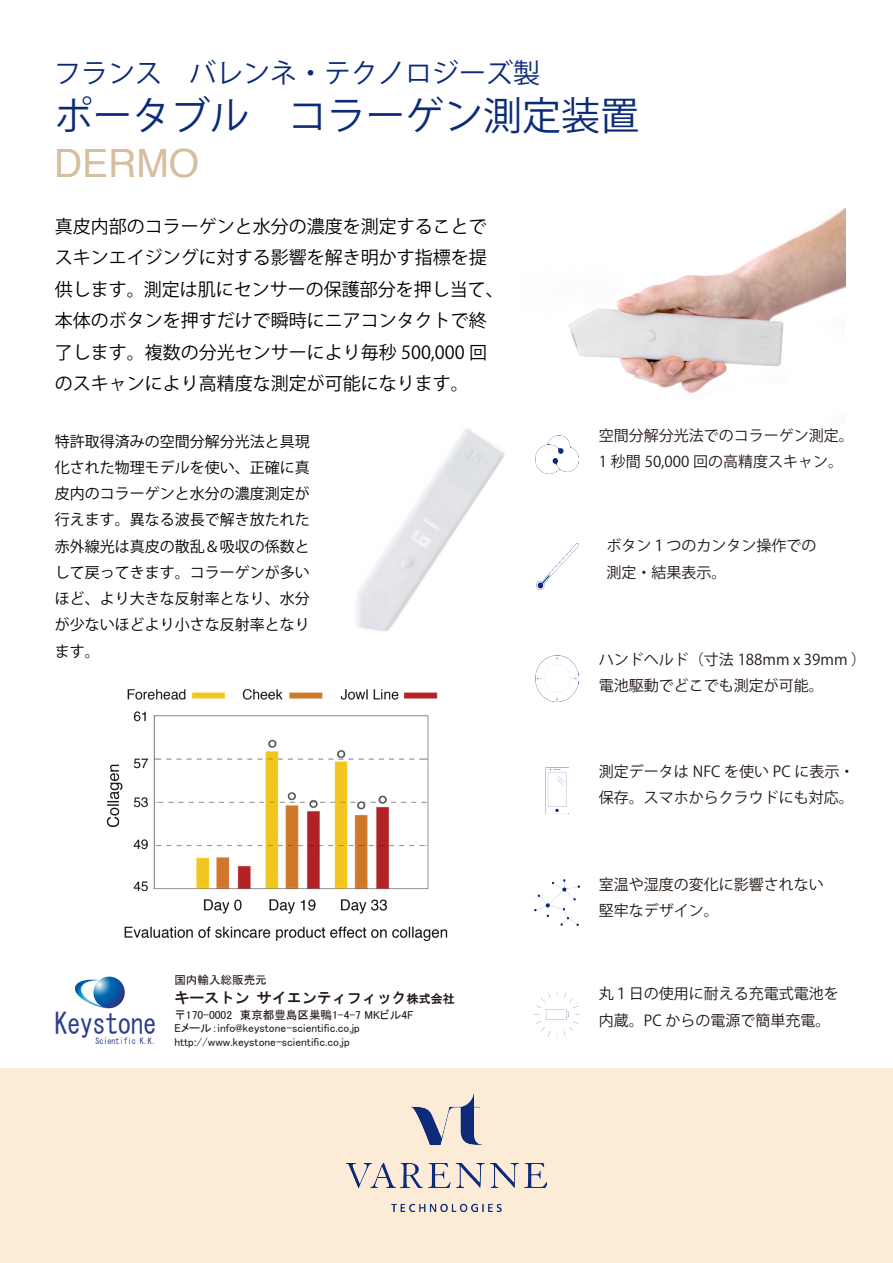
<style>
.page{position:relative;width:893px;height:1263px;background:#fff}
.page>*{position:absolute;margin:0;border:0;box-sizing:border-box;transform-origin:0 0}
.t1{font:39px "Koz Go Pr 6 N";color:#0b2b78}
.t2{font:39px "Helvetica";color:#d6bea1}
.t3{font:28.95px "MS Gothic";color:#2b3c8b;scale:.87 1}
.t4{font:27px "Koz Go Pr 6 N";color:#0b2b78}
.t5{font:18px/31.5px "Koz Go Pr 6 N";color:#000}
.t6{font:15px/26.2px "Koz Go Pr 6 N";color:#231815}
.t7{font:15px/26.2px "Koz Go Pr 6 N";color:#000;text-align:justify}
.t8{font:15px "HG Gothic E";color:#231815}
.t9{font:11.55px/13.8px "MS P Gothic";color:#231815}
.t10{font:8.4px "MS Gothic";color:#2b3c8b;scale:.96 1}
.s1{font-size:12px}
</style>
<div class="page">
<div style="left:0;top:1068px;width:893px;height:195px;background:#fbebd7"></div>
<img style="left:346px;top:1094px;width:201px;height:118px">
<img style="left:356px;top:429px;width:149px;height:203px">
<img style="left:535px;top:435px;width:44px;height:39px">
<img style="left:536px;top:544px;width:43px;height:45px">
<img style="left:535px;top:656px;width:43px;height:45px">
<img style="left:546px;top:767px;width:23px;height:45px">
<img style="left:535px;top:879px;width:45px;height:46px">
<img style="left:535px;top:991px;width:45px;height:46px">
<img style="left:106px;top:688px;width:342px;height:254px">
<img style="left:569px;top:209px;width:276px;height:184px">
<svg style="left:75px;top:977px;width:50px;height:32px"></svg>
<h3 class="t4" style="left:54px;top:58px;width:487px">フランス　バレンネ・テクノロジーズ製</h3>
<h1 class="t1" style="left:54px;top:94px;width:586px">ポータブル　コラーゲン測定装置</h1>
<h1 class="t2" style="left:54px;top:133px;width:147px">DERMO</h1>
<p class="t5" style="left:55px;top:211px;width:451px">真皮内部のコラーゲンと水分の濃度を測定することでスキンエイジングに対する影響を解き明かす指標を提供します。測定は肌にセンサーの保護部分を押し当て、本体のボタンを押すだけで瞬時にニアコンタクトで終了します。複数の分光センサーにより毎秒 500,000 回のスキャンにより高精度な測定が可能になります。</p>
<p class="t7" style="left:55px;top:428px;width:256px">特許取得済みの空間分解分光法と具現化された物理モデルを使い、正確に真皮内のコラーゲンと水分の濃度測定が行えます。異なる波長で解き放たれた赤外線光は真皮の散乱＆吸収の係数として戻ってきます。コラーゲンが多いほど、より大きな反射率となり、水分が少ないほどより小さな反射率となります。</p>
<h2 class="t3" style="left:55px;top:1009px;width:118px">Keystone</h2>
<p class="t10" style="left:95px;top:1037px;width:65px">Scientific K.K.</p>
<p class="t9" style="left:174px;top:973px;width:94px">国内輸入総販売元</p>
<p class="t8" style="left:174px;top:990px;width:282px">キーストン サイエンティフィック<span class="s1">株式会社</span></p>
<p class="t9" style="left:174px;top:1007px;width:241px">〒170-0002　東京都豊島区巣鴨1-4-7 MKビル4F<br>Eメール：info@keystone-scientific.co.jp http://www.keystone-scientific.co.jp</p>
<p class="t6" style="left:599px;top:422px;width:261px">空間分解分光法でのコラーゲン測定。<br>1 秒間 50,000 回の高精度スキャン。　</p>
<p class="t6" style="left:606px;top:533px;width:211px">ボタン１つのカンタン操作での測定・結果表示。</p>
<p class="t6" style="left:599px;top:646px;width:269px">ハンドヘルド（寸法 188mm x 39mm ）電池駆動でどこでも測定が可能。</p>
<p class="t6" style="left:599px;top:758px;width:257px">測定データは NFC を使い PC に表示・保存。スマホからクラウドにも対応。</p>
<p class="t6" style="left:599px;top:872px;width:226px">室温や湿度の変化に影響されない堅牢なデザイン。</p>
<p class="t6" style="left:599px;top:981px;width:241px">丸１日の使用に耐える充電式電池を内蔵。PC からの電源で簡単充電。</p>
</div>
